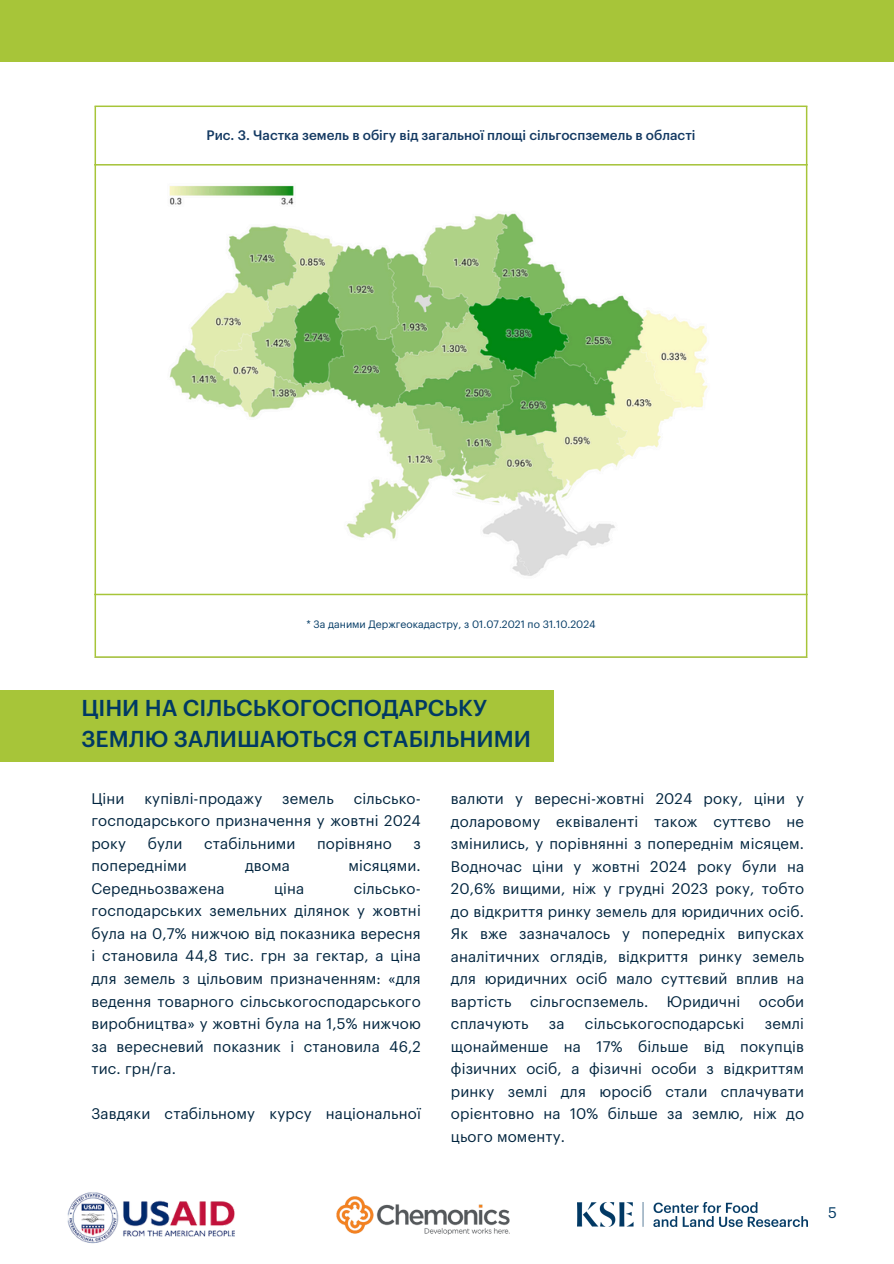
<style>
.page{position:relative;width:894px;height:1264px;background:#fff}
.page>*{position:absolute;margin:0;border:0;box-sizing:border-box;transform-origin:0 0}
.t1{font:500 22.5px/30.3px "Graphik LC";color:#003964}
.t2{font:15px/22.5px "Graphik LC";letter-spacing:.01em;color:#00243e;text-align:justify}
.t3{font:15px "Graphik LC";color:#003964}
.t4{font:500 13.5px "Graphik LC";color:#133962}
.t5{font:10.5px "Graphik LC";color:#003964}
</style>
<div class="page">
<img style="left:67px;top:1192px;width:168px;height:52px">
<img style="left:336px;top:1196px;width:174px;height:39px">
<div style="left:0;top:0;width:893px;height:62px;background:#a7c539"></div>
<img style="left:577px;top:1202px;width:229px;height:24px">
<hr style="left:94px;top:107px;width:2px;height:549px;background:#a7c539">
<hr style="left:805px;top:107px;width:2px;height:549px;background:#a7c539">
<hr style="left:94px;top:105px;width:713px;height:2px;background:#a7c539">
<hr style="left:94px;top:164px;width:713px;height:1px;background:#a7c539">
<hr style="left:94px;top:593px;width:713px;height:2px;background:#a7c539">
<hr style="left:94px;top:656px;width:713px;height:1px;background:#a7c539">
<div style="left:0;top:690px;width:554px;height:72px;background:#a7c539"></div>
<img style="left:169px;top:185px;width:539px;height:391px">
<h1 class="t4" style="left:206px;top:129px;width:490px">Рис. 3. Частка земель в обігу від загальної площі сільгоспземель в області</h1>
<p class="t5" style="left:306px;top:619px;width:290px">* За даними Держгеокадастру, з 01.07.2021 по 31.10.2024</p>
<p class="t1" style="left:81px;top:694px;width:451px">ЦІНИ НА СІЛЬСЬКОГОСПОДАРСЬКУ<br>ЗЕМЛЮ ЗАЛИШАЮТЬСЯ СТАБІЛЬНИМИ</p>
<p class="t2" style="left:91px;top:787px;width:331px;text-indent:262px">сільсько&shy;господарського призначення у жовтні 2024 року</p>
<p class="t2" style="left:91px;top:787px;width:34px">Ціни</p>
<p class="t2" style="left:144px;top:787px;width:119px">купівлі-продажу</p>
<p class="t2" style="left:282px;top:787px;width:53px">земель</p>
<p class="t2" style="left:148px;top:832px;width:36px">були</p>
<p class="t2" style="left:204px;top:832px;width:93px">стабільними</p>
<p class="t2" style="left:317px;top:832px;width:76px">порівняно</p>
<p class="t2" style="left:413px;top:832px;width:9px">з</p>
<p class="t2" style="left:91px;top:855px;width:97px">попередніми</p>
<p class="t2" style="left:245px;top:855px;width:46px">двома</p>
<p class="t2" style="left:348px;top:855px;width:74px">місяцями.</p>
<p class="t2" style="left:91px;top:877px;width:134px">Середньозважена</p>
<p class="t2" style="left:274px;top:877px;width:32px">ціна</p>
<p class="t2" style="left:91px;top:877px;width:331px;text-indent:262px">сільсько&shy;господарських земельних ділянок у жовтні була на 0,7% нижчою від показника вересня і становила 44,8 тис. грн за гектар, а ціна для земель з цільовим призначенням: «для ведення товарного сільськогосподарського виробництва» у жовтні була на 1,5% нижчою за вересневий показник і становила 46,2 тис. грн/га.</p>
<p class="t2" style="left:91px;top:1102px;width:331px">Завдяки стабільному курсу національної</p>
<p class="t2" style="left:451px;top:788px;width:354px">валюти у вересні-жовтні 2024 року, ціни у доларовому еквіваленті також суттєво не змінились, у порівнянні з попереднім місяцем.<br>Водночас ціни у жовтні 2024 року були на 20,6% вищими, ніж у грудні 2023 року, тобто до відкриття ринку земель для юридичних осіб.<br>Як вже зазначалось у попередніх випусках аналітичних оглядів, відкриття ринку земель для юридичних осіб мало суттєвий вплив на вартість сільгоспземель. Юридичні особи сплачують</p>
<p class="t2" style="left:451px;top:1013px;width:354px;text-indent:314px">землі щонайменше на 17% більше від покупців фізичних осіб, а фізичні особи з відкриттям ринку землі для юросіб стали сплачувати орієнтовно на 10% більше за землю, ніж до цього моменту.</p>
<p class="t2" style="left:548px;top:1013px;width:17px">за</p>
<p class="t2" style="left:584px;top:1013px;width:161px">сільськогосподарські</p>
<p class="t3" style="left:828px;top:1205px;width:10px">5</p>
</div>
